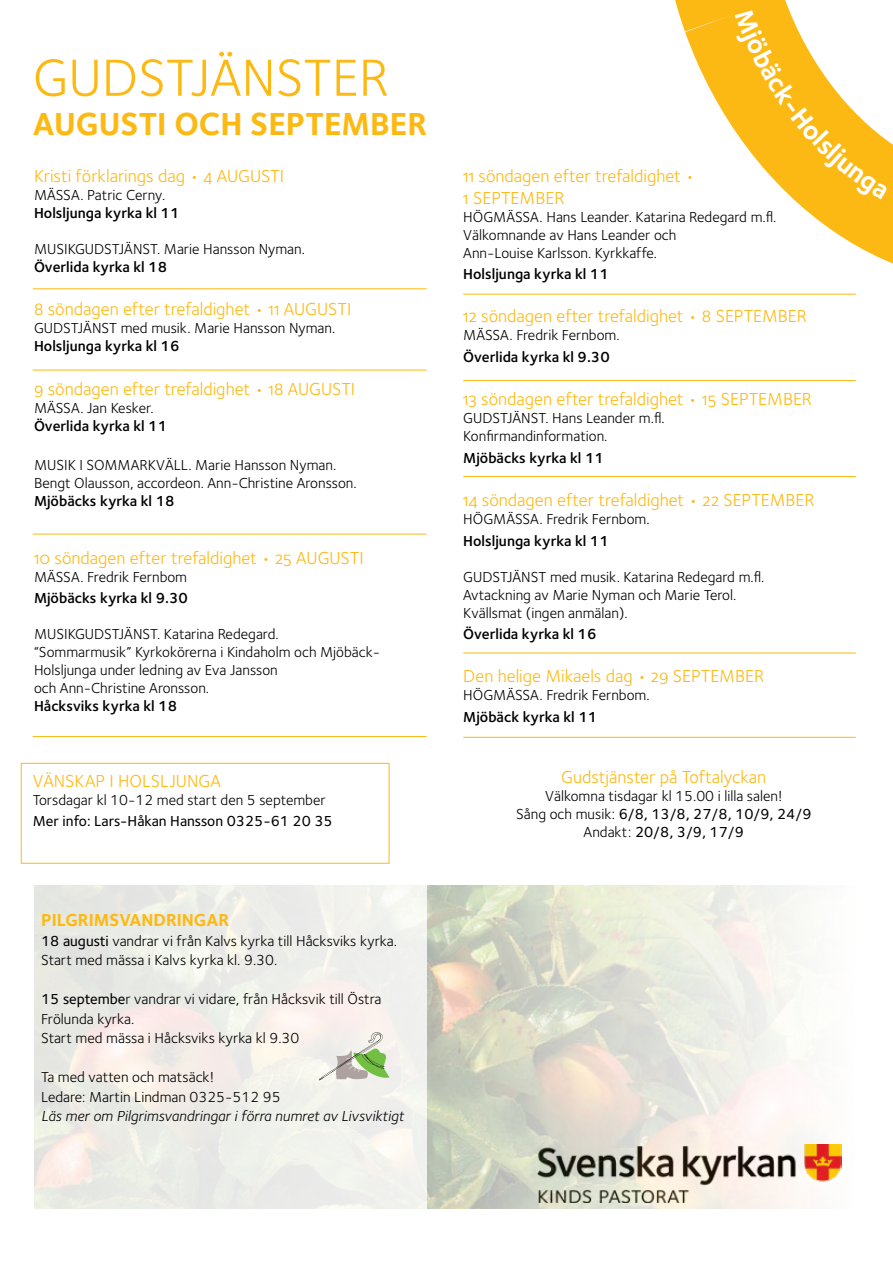
<style>
.page{position:relative;width:893px;height:1263px;background:#fff}
.page>*{position:absolute;margin:0;border:0;box-sizing:border-box;transform-origin:0 0}
.t1{font:54px "Foundry Sterling";color:#fdb913}
.t2{font:700 33px "Foundry Sterling";color:#fdb913}
.t3{font:18px/21.6px "Foundry Sterling Book OSF";color:#fdb913}
.t4{font:700 18px "Foundry Sterling";color:#fdb913}
.t5{font:15px/18px "Foundry Sterling";color:#000}
.t6{font:600 15px "Foundry Sterling";color:#000}
.t7{font:italic 15px "Foundry Sterling";color:#000}
.t8{font:500 15px "Foundry Sterling";color:#000}
.s1{font-weight:500}
</style>
<div class="page">
<svg style="left:584px;top:0;width:309px;height:294px"></svg>
<hr style="left:463px;top:294px;width:393px;height:1px;background:#fdb913">
<hr style="left:463px;top:380px;width:393px;height:1px;background:#fdb913">
<hr style="left:463px;top:476px;width:393px;height:1px;background:#fdb913">
<hr style="left:463px;top:653px;width:393px;height:1px;background:#fdb913">
<hr style="left:463px;top:737px;width:393px;height:1px;background:#fdb913">
<hr style="left:33px;top:288px;width:393px;height:1px;background:#fdb913">
<hr style="left:33px;top:370px;width:393px;height:1px;background:#fdb913">
<hr style="left:33px;top:534px;width:393px;height:1px;background:#fdb913">
<hr style="left:33px;top:736px;width:393px;height:1px;background:#fdb913">
<img style="left:426px;top:885px;width:416px;height:324px">
<div style="left:21px;top:763px;width:368px;height:101px;border:1px solid #fdb913"></div>
<svg style="left:34px;top:885px;width:392px;height:324px;background:#eeede8"></svg>
<svg style="left:319px;top:1032px;width:70px;height:48px;background:#cbd5bd"></svg>
<svg style="left:735px;top:9px;width:153px;height:191px"></svg>
<h1 class="t1" style="left:33px;top:46px;width:357px">GUDSTJÄNSTER</h1>
<h2 class="t2" style="left:33px;top:105px;width:396px">AUGUSTI OCH SEPTEMBER</h2>
<p class="t3" style="left:34px;top:165px;width:252px">Kristi förklarings dag • 4 AUGUSTI</p>
<p class="t5" style="left:34px;top:186px;width:133px">MÄSSA. Patric Cerny.</p>
<p class="t6" style="left:34px;top:204px;width:147px">Holsljunga kyrka kl 11</p>
<p class="t5" style="left:34px;top:240px;width:272px">MUSIKGUDSTJÄNST. Marie Hansson Nyman.</p>
<p class="t6" style="left:34px;top:258px;width:135px">Överlida kyrka kl 18</p>
<p class="t3" style="left:34px;top:299px;width:319px">8 söndagen efter trefaldighet • 11 AUGUSTI</p>
<p class="t5" style="left:34px;top:319px;width:303px">GUDSTJÄNST med musik. Marie Hansson Nyman.</p>
<p class="t6" style="left:34px;top:337px;width:147px">Holsljunga kyrka kl 16</p>
<p class="t3" style="left:34px;top:378px;width:323px">9 söndagen efter trefaldighet • 18 AUGUSTI</p>
<p class="t5" style="left:34px;top:398px;width:121px">MÄSSA. Jan Kesker.</p>
<p class="t6" style="left:34px;top:417px;width:135px">Överlida kyrka kl 11</p>
<p class="t5" style="left:34px;top:456px;width:324px">MUSIK I SOMMARKVÄLL. Marie Hansson Nyman.<br>Bengt Olausson, accordeon. Ann-Christine Aronsson.</p>
<p class="t6" style="left:34px;top:492px;width:142px">Mjöbäcks kyrka kl 18</p>
<p class="t3" style="left:34px;top:547px;width:331px">10 söndagen efter trefaldighet • 25 AUGUSTI</p>
<p class="t5" style="left:34px;top:568px;width:155px">MÄSSA. Fredrik Fernbom</p>
<p class="t6" style="left:34px;top:589px;width:155px">Mjöbäcks kyrka kl 9.30</p>
<p class="t5" style="left:34px;top:625px;width:348px">MUSIKGUDSTJÄNST. Katarina Redegard.<br>“Sommarmusik” Kyrkokörerna i Kindaholm och Mjöbäck-Holsljunga under ledning av Eva Jansson<br>och Ann-Christine Aronsson.</p>
<p class="t6" style="left:34px;top:697px;width:145px">Håcksviks kyrka kl 18</p>
<p class="t3" style="left:33px;top:770px;width:190px">VÄNSKAP I HOLSLJUNGA</p>
<p class="t5" style="left:33px;top:790px;width:294px">Torsdagar kl 10-12 med start den 5 september</p>
<p class="t8" style="left:33px;top:812px;width:301px">Mer info: Lars-Håkan Hansson 0325-61 20 35</p>
<p class="t4" style="left:41px;top:909px;width:189px">PILGRIMSVANDRINGAR</p>
<p class="t5" style="left:41px;top:931px;width:357px;line-height:19.5px"><span class="s1">18 augusti</span> vandrar vi från Kalvs kyrka till Håcksviks kyrka.<br>Start med mässa i Kalvs kyrka kl. 9.30.</p>
<p class="t5" style="left:41px;top:989px;width:342px;line-height:19.5px"><span class="s1">15 septembe</span>r vandrar vi vidare, från Håcksvik till Östra<br>Frölunda kyrka.<br>Start med mässa i Håcksviks kyrka kl 9.30</p>
<p class="t5" style="left:41px;top:1067px;width:241px;line-height:19.5px">Ta med vatten och matsäck!<br>Ledare: Martin Lindman 0325-512 95</p>
<p class="t7" style="left:41px;top:1107px;width:364px">Läs mer om Pilgrimsvandringar i förra numret av Livsviktigt</p>
<p class="t3" style="left:463px;top:165px;width:233px">11 söndagen efter trefaldighet •<br>1 SEPTEMBER</p>
<p class="t5" style="left:463px;top:207px;width:315px">HÖGMÄSSA. Hans Leander. Katarina Redegard m.fl.<br>Välkomnande av Hans Leander och<br>Ann-Louise Karlsson. Kyrkkaffe.</p>
<p class="t6" style="left:463px;top:265px;width:147px">Holsljunga kyrka kl 11</p>
<p class="t3" style="left:463px;top:305px;width:345px">12 söndagen efter trefaldighet • 8 SEPTEMBER</p>
<p class="t5" style="left:463px;top:326px;width:158px">MÄSSA. Fredrik Fernbom.</p>
<p class="t6" style="left:463px;top:348px;width:148px">Överlida kyrka kl 9.30</p>
<p class="t3" style="left:463px;top:388px;width:350px">13 söndagen efter trefaldighet • 15 SEPTEMBER</p>
<p class="t5" style="left:463px;top:409px;width:203px">GUDSTJÄNST. Hans Leander m.fl.<br>Konfirmandinformation.</p>
<p class="t6" style="left:463px;top:449px;width:142px">Mjöbäcks kyrka kl 11</p>
<p class="t3" style="left:463px;top:489px;width:353px">14 söndagen efter trefaldighet • 22 SEPTEMBER</p>
<p class="t5" style="left:463px;top:510px;width:188px">HÖGMÄSSA. Fredrik Fernbom.</p>
<p class="t6" style="left:463px;top:532px;width:147px">Holsljunga kyrka kl 11</p>
<p class="t5" style="left:463px;top:567px;width:303px">GUDSTJÄNST med musik. Katarina Redegard m.fl.<br>Avtackning av Marie Nyman och Marie Terol.<br>Kvällsmat (ingen anmälan).</p>
<p class="t6" style="left:463px;top:625px;width:135px">Överlida kyrka kl 16</p>
<p class="t3" style="left:463px;top:665px;width:302px">Den helige Mikaels dag • 29 SEPTEMBER</p>
<p class="t5" style="left:463px;top:686px;width:188px">HÖGMÄSSA. Fredrik Fernbom.</p>
<p class="t6" style="left:463px;top:708px;width:135px">Mjöbäck kyrka kl 11</p>
<p class="t3" style="left:561px;top:766px;width:207px">Gudstjänster på Toftalyckan</p>
<p class="t5" style="left:516px;top:787px;width:297px;text-align:center">Välkomna tisdagar kl 15.00 i lilla salen!<br>Sång och musik: <span class="s1">6/8, 13/8, 27/8, 10/9, 24/9<br></span>Andakt: <span class="s1">20/8, 3/9, 17/9</span></p>
</div>
